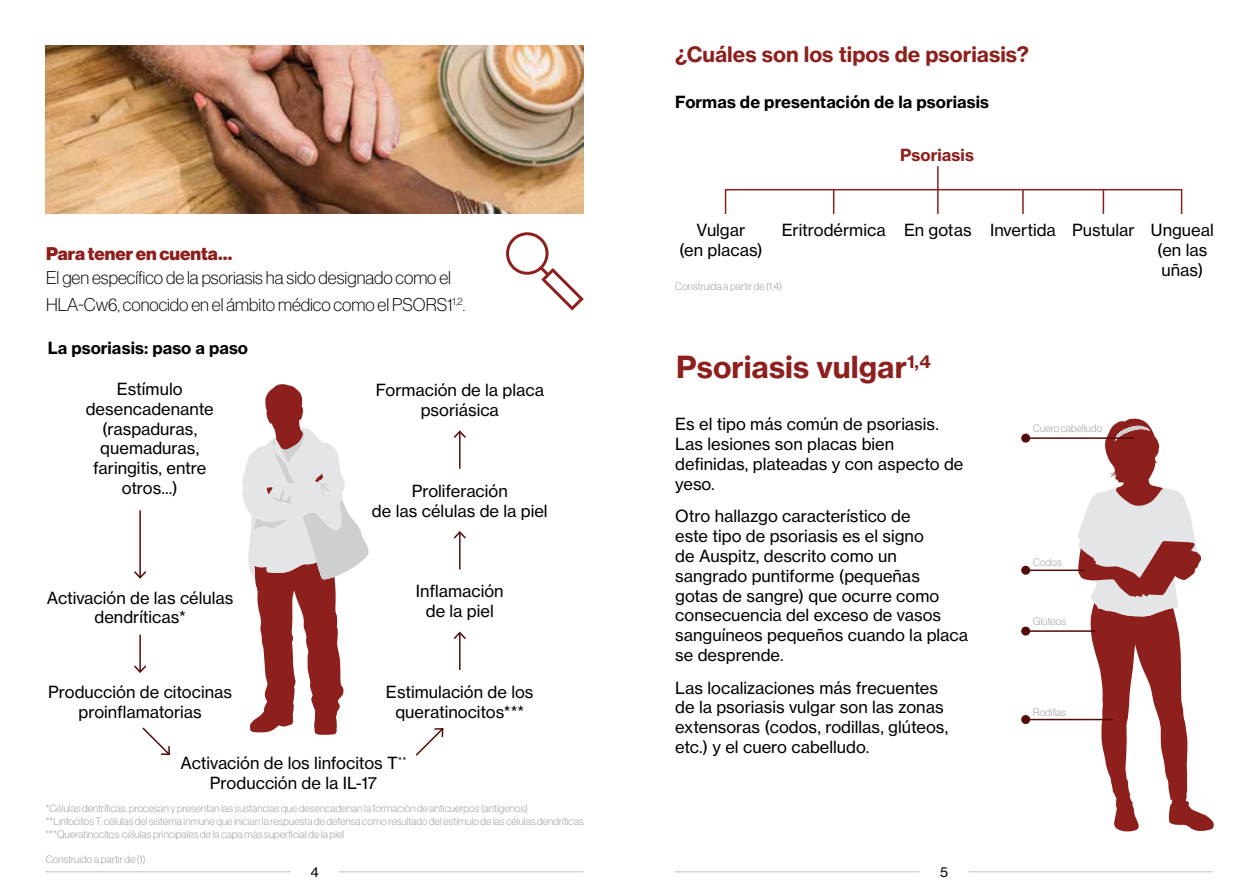
<style>
.page{position:relative;width:1259px;height:893px;background:#fff}
.page>*{position:absolute;margin:0;border:0;box-sizing:border-box;transform-origin:0 0}
.t1{font:700 30px "Volta Modern Text 75";color:#8d1f1d}
.t2{font:700 21px "Volta Modern Text 75";color:#8d1f1d}
.t3{font:100 18px/27px "Volta Modern Display 35";color:#000}
.t4{font:900 18px "Volta Modern Display 95";color:#8d1f1d}
.t5{font:16.5px/19.8px "Volta Modern Text 55 Roman";color:#000;text-align:center}
.t6{font:700 16.5px "Volta Modern Text 75";letter-spacing:.005em;color:#000}
.t7{font:700 16.5px "Volta Modern Text 75";letter-spacing:.005em;color:#8d1f1d}
.t8{font:13.5px "Volta Modern Text 55 Roman";color:#000}
.t9{font:100 10.5px/12.6px "Volta Modern Display 35";letter-spacing:.015em;color:#939598}
</style>
<div class="page">
<hr style="left:46px;top:871px;width:244px;height:1px;background:#d1d3d4">
<hr style="left:675px;top:871px;width:244px;height:1px;background:#d1d3d4">
<hr style="left:339px;top:871px;width:245px;height:1px;background:#d1d3d4">
<hr style="left:968px;top:871px;width:245px;height:1px;background:#d1d3d4">
<hr style="left:139px;top:635px;width:2px;height:37px;background:#540a09">
<svg style="left:134px;top:664px;width:13px;height:9px"></svg>
<svg style="left:142px;top:727px;width:28px;height:29px"></svg>
<svg style="left:415px;top:728px;width:29px;height:28px"></svg>
<hr style="left:459px;top:431px;width:1px;height:38px;background:#540a09">
<svg style="left:453px;top:430px;width:13px;height:10px"></svg>
<hr style="left:459px;top:532px;width:1px;height:37px;background:#540a09">
<svg style="left:453px;top:531px;width:13px;height:9px"></svg>
<hr style="left:459px;top:633px;width:1px;height:37px;background:#540a09">
<svg style="left:453px;top:631px;width:13px;height:10px"></svg>
<svg style="left:506px;top:232px;width:78px;height:79px"></svg>
<img style="left:46px;top:45px;width:538px;height:169px">
<div style="left:725px;top:189px;width:457px;height:26px;border:2px solid #8d1f1d"></div>
<svg style="left:833px;top:189px;width:1px;height:25px"></svg>
<hr style="left:937px;top:166px;width:1px;height:48px;background:#8d1f1d">
<svg style="left:1022px;top:189px;width:1px;height:25px"></svg>
<hr style="left:1102px;top:189px;width:2px;height:25px;background:#8d1f1d">
<svg style="left:1078px;top:419px;width:135px;height:412px"></svg>
<hr style="left:1025px;top:437px;width:109px;height:2px;background:#540a09">
<div style="left:1021px;top:434px;width:9px;height:9px;background:#540a09;border-radius:50%"></div>
<hr style="left:1025px;top:569px;width:59px;height:2px;background:#540a09">
<div style="left:1021px;top:566px;width:9px;height:9px;background:#540a09;border-radius:50%"></div>
<hr style="left:1025px;top:630px;width:70px;height:2px;background:#540a09">
<div style="left:1021px;top:627px;width:9px;height:9px;background:#540a09;border-radius:50%"></div>
<hr style="left:1025px;top:719px;width:87px;height:1px;background:#540a09">
<div style="left:1021px;top:715px;width:9px;height:9px;background:#540a09;border-radius:50%"></div>
<hr style="left:139px;top:510px;width:2px;height:68px;background:#540a09">
<svg style="left:134px;top:569px;width:13px;height:10px"></svg>
<svg style="left:242px;top:384px;width:127px;height:351px"></svg>
<p class="t2" style="left:675px;top:41px;width:355px">¿Cuáles son los tipos de psoriasis?</p>
<p class="t6" style="left:675px;top:91px;width:315px">Formas de presentación de la psoriasis</p>
<p class="t7" style="left:900px;top:144px;width:75px">Psoriasis</p>
<p class="t4" style="left:46px;top:243px;width:188px">Para tener en cuenta…</p>
<p class="t3" style="left:46px;top:264px;width:421px">El gen específico de la psoriasis ha sido designado como el<br>HLA-Cw6, conocido en el ámbito médico como el PSORS1<sup>1,2</sup>.</p>
<p class="t6" style="left:48px;top:338px;width:202px">La psoriasis: paso a paso</p>
<p class="t5" style="left:86px;top:379px;width:129px">Estímulo desencadenante (raspaduras, quemaduras, faringitis, entre otros...)</p>
<p class="t5" style="left:376px;top:380px;width:170px">Formación de la placa psoriásica</p>
<p class="t5" style="left:372px;top:481px;width:177px">Proliferación<br>de las células de la piel</p>
<p class="t5" style="left:47px;top:588px;width:188px">Activación de las células dendríticas*</p>
<p class="t5" style="left:416px;top:581px;width:89px">Inflamación de la piel</p>
<p class="t5" style="left:48px;top:682px;width:185px">Producción de citocinas proinflamatorias</p>
<p class="t5" style="left:180px;top:753px;width:227px">Activación de los linfocitos T<sup>**<br></sup>Producción de la IL-17</p>
<p class="t5" style="left:386px;top:682px;width:149px">Estimulación de los queratinocitos***</p>
<p class="t9" style="left:46px;top:802px;width:539px">*Células dentríticas: procesan y presentan las sustancias que desencadenan la formación de anticuerpos (antígenos)<br>**Linfocitos T: células del sistema inmune que inician la respuesta de defensa como resultado del estímulo de las células dendríticas ***Queratinocitos: células principales de la capa más superficial de la piel</p>
<p class="t9" style="left:46px;top:853px;width:103px">Construido a partir de (1).</p>
<p class="t5" style="left:679px;top:220px;width:85px">Vulgar<br>(en placas)</p>
<p class="t5" style="left:782px;top:220px;width:354px">Eritrodérmica En gotas Invertida Pustular</p>
<p class="t9" style="left:675px;top:280px;width:108px">Construida a partir de (1,4)</p>
<h1 class="t1" style="left:676px;top:348px;width:256px">Psoriasis vulgar<sup>1,4</sup></h1>
<p class="t5" style="left:675px;top:414px;width:290px;text-align:left">Es el tipo más común de psoriasis.<br>Las lesiones son placas bien definidas, plateadas y con aspecto de yeso.</p>
<p class="t5" style="left:675px;top:506px;width:294px;text-align:left">Otro hallazgo característico de<br>este tipo de psoriasis es el signo<br>de Auspitz, descrito como un sangrado puntiforme (pequeñas<br>gotas de sangre) que ocurre como consecuencia del exceso de vasos sanguíneos pequeños cuando la placa se desprende.</p>
<p class="t5" style="left:675px;top:677px;width:274px;text-align:left">Las localizaciones más frecuentes de la psoriasis vulgar son las zonas extensoras (codos, rodillas, glúteos, etc.) y el cuero cabelludo.</p>
<p class="t9" style="left:1033px;top:422px;width:71px">Cuero cabelludo</p>
<p class="t9" style="left:1033px;top:556px;width:30px">Codos</p>
<p class="t9" style="left:1033px;top:615px;width:34px">Glúteos</p>
<p class="t9" style="left:1033px;top:706px;width:35px">Rodillas</p>
<p class="t8" style="left:310px;top:864px;width:10px">4</p>
<p class="t8" style="left:940px;top:864px;width:9px">5</p>
<p class="t5" style="left:1151px;top:220px;width:64px">Ungueal (en las uñas)</p>
</div>
